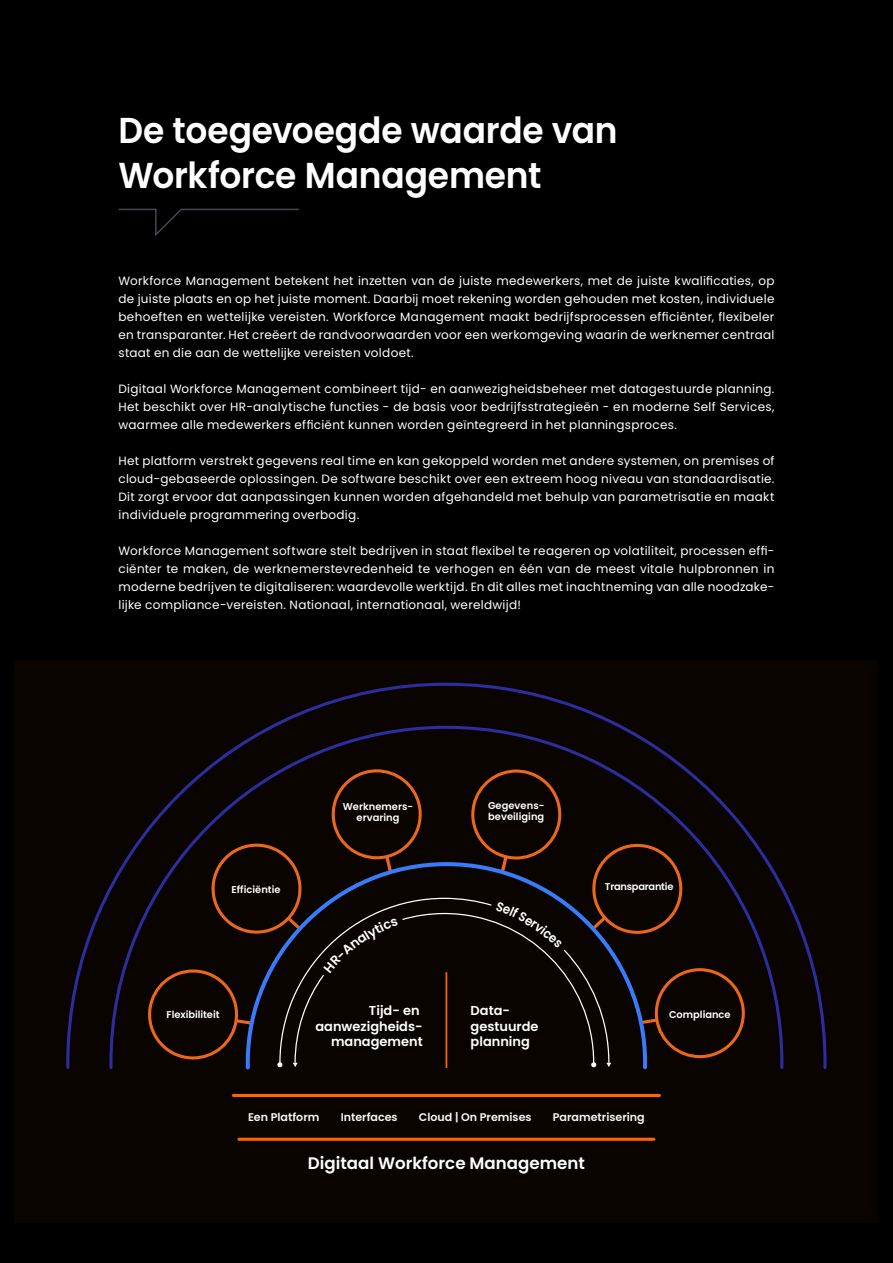
<style>
.page{position:relative;width:893px;height:1263px;background:#000}
.page>*{position:absolute;margin:0;border:0;box-sizing:border-box;transform-origin:0 0}
.t1{font:600 36px/45px "Poppins";letter-spacing:-.005em;color:#fff;scale:.96 1}
.t2{font:600 16.65px "Poppins";color:#fff}
.t3{font:600 12.9px/15.6px "Poppins";color:#fff;text-align:right}
.t4{font:12px/18px "Poppins";letter-spacing:.025em;color:#fff;text-align:justify}
.t5{font:600 11.1px "Poppins";color:rgb(255 255 255/.97)}
.t6{font:600 9.9px/11.9px "Poppins";letter-spacing:.005em;color:#fff;text-align:center}
.t7{font:600 9.9px "Poppins";letter-spacing:-.025em;color:#fff}
</style>
<div class="page">
<div style="left:15px;top:661px;width:863px;height:562px;background:#090400"></div>
<svg style="left:66px;top:682px;width:761px;height:387px"></svg>
<hr style="left:233px;top:1094px;width:426px;height:3px;background:#f60">
<hr style="left:239px;top:1138px;width:415px;height:3px;background:#f60">
<svg style="left:108px;top:724px;width:677px;height:346px"></svg>
<svg style="left:118px;top:208px;width:181px;height:28px"></svg>
<svg style="left:145px;top:769px;width:603px;height:298px"></svg>
<h1 class="t1" style="left:118px;top:108px;width:521px">De toegevoegde waarde van<br>Workforce Management</h1>
<p class="t4" style="left:118px;top:272px;width:657px">Workforce Management betekent het inzetten van de juiste medewerkers, met de juiste kwalificaties, op de juiste plaats en op het juiste moment. Daarbij moet rekening worden gehouden met kosten, individuele behoeften en wettelijke vereisten. Workforce Management maakt bedrijfsprocessen efficiënter, flexibeler en transparanter. Het creëert de randvoorwaarden voor een werkomgeving waarin de werknemer centraal staat en die aan de wettelijke vereisten voldoet.</p>
<p class="t4" style="left:118px;top:380px;width:657px">Digitaal Workforce Management combineert tijd- en aanwezigheidsbeheer met datagestuurde planning.<br>Het beschikt over HR-analytische functies - de basis voor bedrijfsstrategieën - en moderne Self Services, waarmee alle medewerkers efficiënt kunnen worden geïntegreerd in het planningsproces.</p>
<p class="t4" style="left:118px;top:452px;width:658px">Het platform verstrekt gegevens real time en kan gekoppeld worden met andere systemen, on premises of cloud-gebaseerde oplossingen. De software beschikt over een extreem hoog niveau van standaardisatie.<br>Dit zorgt ervoor dat aanpassingen kunnen worden afgehandeld met behulp van parametrisatie en maakt individuele programmering overbodig.</p>
<p class="t4" style="left:118px;top:542px;width:657px">Workforce Management software stelt bedrijven in staat flexibel te reageren op volatiliteit, processen effi&shy;ciënter te maken, de werknemerstevredenheid te verhogen en één van de meest vitale hulpbronnen in moderne bedrijven te digitaliseren: waardevolle werktijd. En dit alles met inachtneming van alle noodzake&shy;lijke compliance-vereisten. Nationaal, internationaal, wereldwijd!</p>
<p class="t6" style="left:231px;top:883px;width:51px">Efficiëntie</p>
<p class="t6" style="left:343px;top:800px;width:72px">Werknemers&shy;ervaring</p>
<p class="t6" style="left:488px;top:799px;width:58px;text-align:left">Gegevens&shy;beveiliging</p>
<p class="t7" style="left:605px;top:880px;width:70px">Transparantie</p>
<p class="t6" style="left:167px;top:1009px;width:54px">Flexibiliteit</p>
<p class="t3" style="left:315px;top:1003px;width:109px">Tijd- en aanwezigheids&shy;management</p>
<p class="t3" style="left:471px;top:1003px;width:70px;text-align:left">Data&shy;gestuurde planning</p>
<p class="t5" style="left:248px;top:1111px;width:73px">Een Platform</p>
<p class="t5" style="left:341px;top:1111px;width:59px">Interfaces</p>
<p class="t5" style="left:419px;top:1111px;width:114px">Cloud | On Premises</p>
<p class="t5" style="left:553px;top:1111px;width:94px">Parametrisering</p>
<h2 class="t2" style="left:308px;top:1153px;width:278px">Digitaal Workforce Management</h2>
<p class="t6" style="left:669px;top:1008px;width:63px">Compliance</p>
</div>
